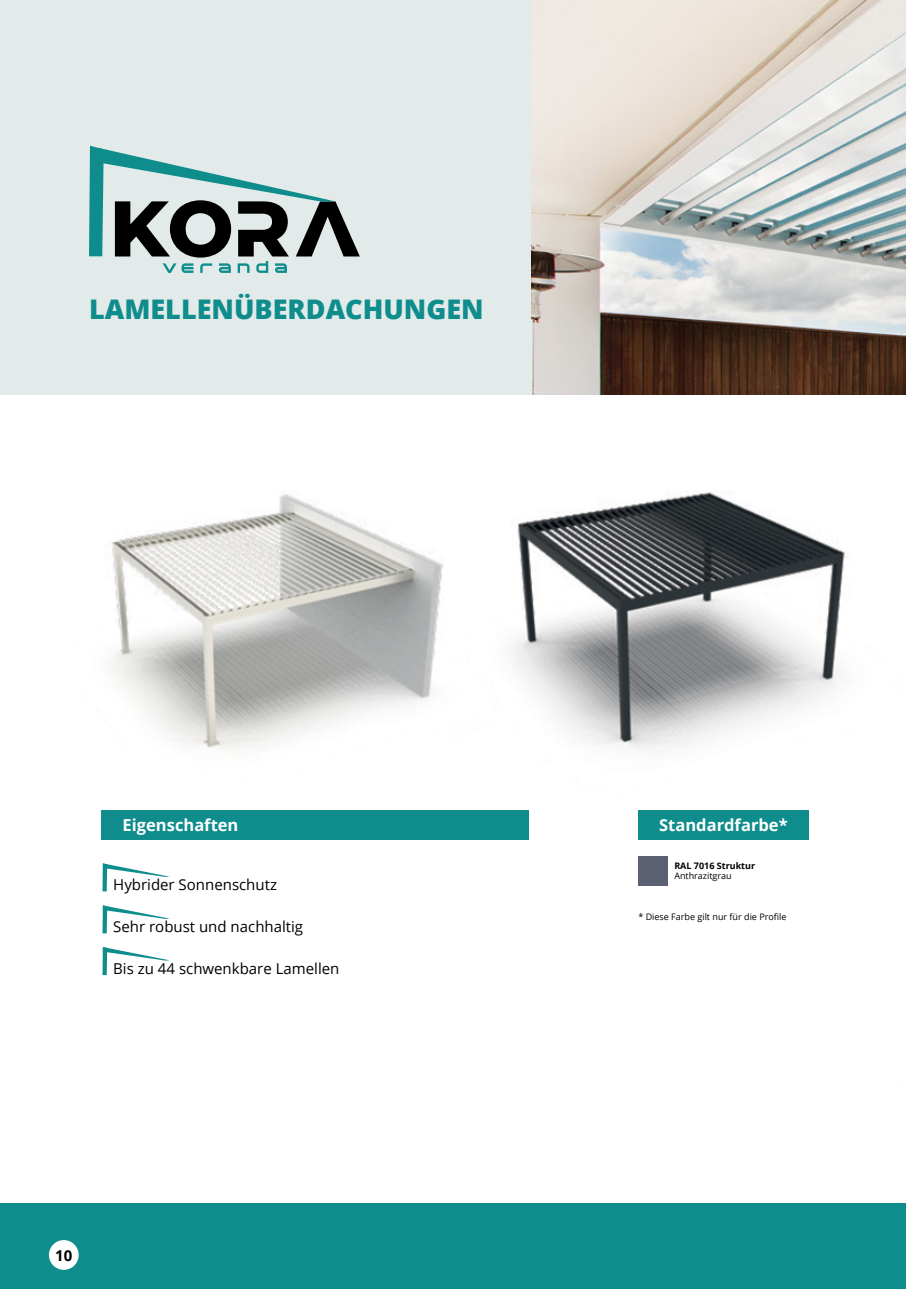
<style>
.page{position:relative;width:906px;height:1289px;background:#fff}
.page>*{position:absolute;margin:0;border:0;box-sizing:border-box;transform-origin:0 0}
.t1{font:800 27px "Open Sans";color:#0e8d8c}
.t2{font:700 16.5px "Open Sans";color:#fff}
.t3{font:15px "Open Sans";color:#000}
.t4{font:700 15px "Open Sans";color:#000}
.t5{font:9px "Open Sans";color:#000}
.t6{font:700 9px "Open Sans";color:#000}
</style>
<div class="page">
<img style="left:530px;top:0;width:376px;height:395px">
<div style="left:0;top:0;width:530px;height:395px;background:#e2eaea"></div>
<img style="left:102px;top:492px;width:743px;height:484px">
<div style="left:0;top:1203px;width:906px;height:85px;background:#0e8d8c"></div>
<div style="left:101px;top:810px;width:428px;height:30px;background:#0e8d8c"></div>
<svg style="left:89px;top:146px;width:271px;height:127px"></svg>
<svg style="left:102px;top:863px;width:68px;height:28px"></svg>
<svg style="left:102px;top:905px;width:68px;height:28px"></svg>
<svg style="left:102px;top:947px;width:68px;height:28px"></svg>
<div style="left:638px;top:810px;width:170px;height:30px;background:#0e8d8c"></div>
<div style="left:638px;top:856px;width:30px;height:30px;background:#5b6170"></div>
<div style="left:49px;top:1239px;width:30px;height:30px;background:#fff;border-radius:50%"></div>
<h1 class="t1" style="left:89px;top:288px;width:396px">LAMELLENÜBERDACHUNGEN</h1>
<p class="t2" style="left:123px;top:813px;width:117px">Eigenschaften</p>
<p class="t3" style="left:113px;top:874px;width:165px">Hybrider Sonnenschutz</p>
<p class="t3" style="left:113px;top:916px;width:191px">Sehr robust und nachhaltig</p>
<p class="t3" style="left:113px;top:958px;width:228px">Bis zu 44 schwenkbare Lamellen</p>
<p class="t4" style="left:55px;top:1244px;width:19px">10</p>
<p class="t2" style="left:659px;top:813px;width:130px">Standardfarbe*</p>
<p class="t6" style="left:674px;top:858px;width:82px">RAL 7016 Struktur</p>
<p class="t5" style="left:674px;top:869px;width:59px">Anthrazitgrau</p>
<p class="t5" style="left:638px;top:911px;width:150px">* Diese Farbe gilt nur für die Profile</p>
</div>
